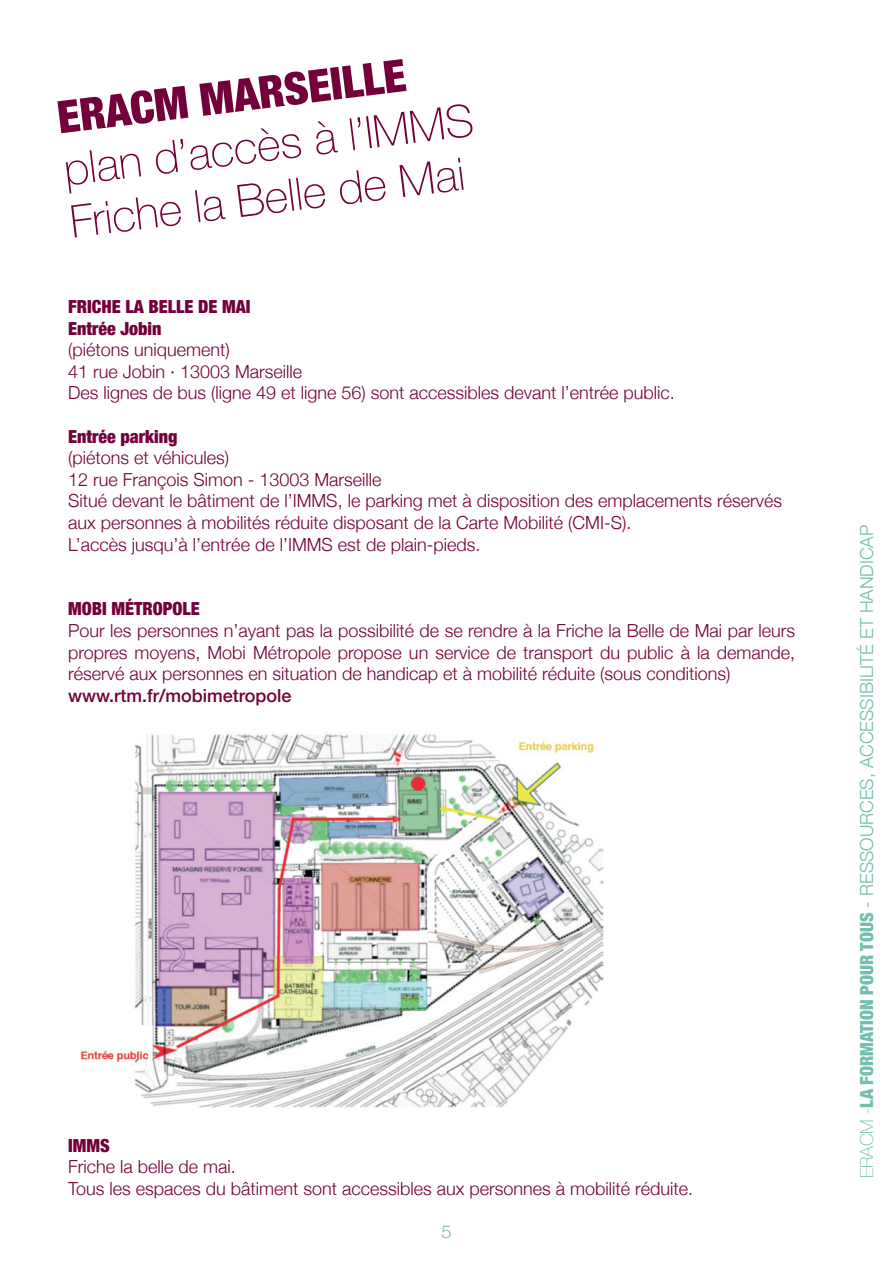
<style>
.page{position:relative;width:893px;height:1263px;background:#fff}
.page>*{position:absolute;margin:0;border:0;box-sizing:border-box;transform-origin:0 0}
.t1{font:100 45px/52.5px "Helvetica Neue";color:#73003a}
.t2{font:900 condensed 45px "Helvetica Neue";color:#73003a}
.t3{font:300 18px/21.6px "Helvetica Neue";color:#73003a}
.t4{font:300 18px "Helvetica Neue";color:#72beaf}
.t5{font:900 condensed 18px/21.6px "Helvetica Neue";color:#73003a}
.t6{font:500 18px "Helvetica Neue";color:#73003a}
.s1{font-weight:100}
.s2{font-weight:900;font-stretch:condensed}
</style>
<div class="page">
<img style="left:80px;top:733px;width:524px;height:374px">
<h1 class="t2" style="left:53px;top:81px;width:352px;rotate:-7deg">ERACM MARSEILLE</h1>
<h1 class="t1" style="left:60px;top:142px;width:414px;rotate:-7deg">plan d’accès à l’IMMS<br>Friche la Belle de Mai</h1>
<p class="t5" style="left:68px;top:295px;width:184px">FRICHE LA BELLE DE MAI<br>Entrée Jobin</p>
<p class="t3" style="left:68px;top:338px;width:608px">(piétons uniquement)<br>41 rue Jobin · 13003 Marseille<br>Des lignes de bus (ligne 49 et ligne 56) sont accessibles devant l’entrée public.</p>
<p class="t5" style="left:68px;top:424px;width:111px">Entrée parking</p>
<p class="t3" style="left:68px;top:446px;width:716px">(piétons et véhicules)<br>12 rue François Simon - 13003 Marseille<br>Situé devant le bâtiment de l’IMMS, le parking met à disposition des emplacements réservés aux personnes à mobilités réduite disposant de la Carte Mobilité (CMI-S).<br>L’accès jusqu’à l’entrée de l’IMMS est de plain-pieds.</p>
<p class="t5" style="left:68px;top:597px;width:133px">MOBI MÉTROPOLE</p>
<p class="t3" style="left:68px;top:618px;width:729px;text-align:justify">Pour les personnes n’ayant pas la possibilité de se rendre à la Friche la Belle de Mai par leurs propres moyens, Mobi Métropole propose un service de transport du public à la demande, réservé aux personnes en situation de handicap et à mobilité réduite (sous conditions)</p>
<p class="t6" style="left:68px;top:681px;width:225px">www.rtm.fr/mobimetropole</p>
<p class="t5" style="left:68px;top:1133px;width:43px">IMMS</p>
<p class="t3" style="left:68px;top:1155px;width:627px">Friche la belle de mai.<br>Tous les espaces du bâtiment sont accessibles aux personnes à mobilité réduite.</p>
<p class="t4" style="left:441px;top:1217px;width:12px">5</p>
<p class="t4" style="left:852px;top:1178px;width:654px;rotate:-90deg"><span class="s1">ERACM -</span><span class="s2">LA FORMATION POUR TOUS</span> - RESSOURCES, ACCESSIBILITÉ ET HANDICAP</p>
</div>
